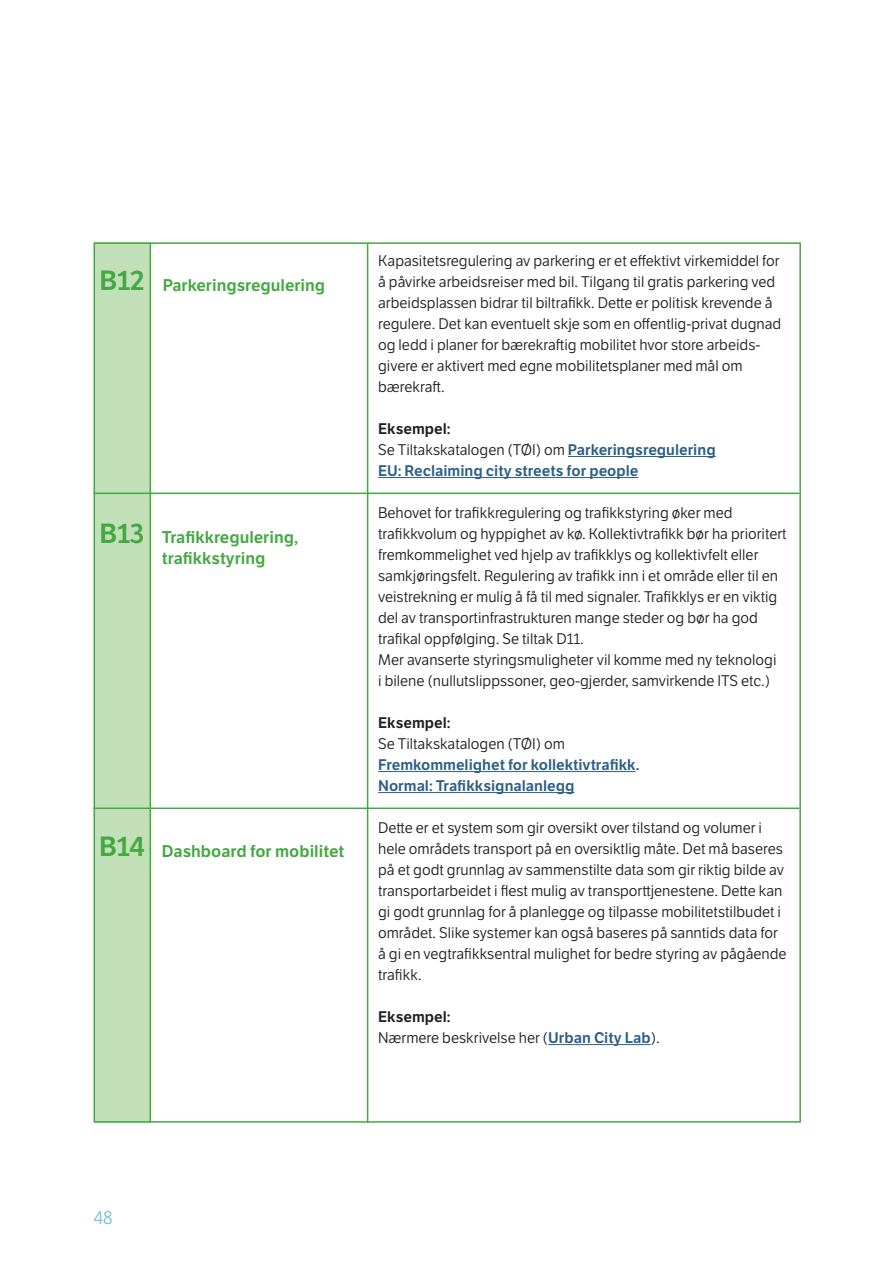
<style>
.page{position:relative;width:893px;height:1263px;background:#fff}
.page>*{position:absolute;margin:0;border:0;box-sizing:border-box;transform-origin:0 0}
.t1{font:600 27px "LFT Etica";color:#43a842}
.t2{font:18px "LFT Etica";color:#75c1de}
.t3{font:600 16.5px/21px "LFT Etica";color:#43a842}
.t4{font:15px/21px "LFT Etica";color:#231f20}
.t5{font:600 15px/21px "LFT Etica";color:#2d5f88}
.t6{font:600 15px "LFT Etica";color:#231f20}
.s1{font-size:27px}
.s2{color:#231f20}
.s3{font-weight:400;color:#231f20}
.s4{color:#3d4f59}
.s5{font-weight:600}
.s6{font-weight:600;color:#2d5f88}
</style>
<div class="page">
<div style="left:94px;top:242px;width:56px;height:881px;background:#c1e0b8"></div>
<hr style="left:150px;top:243px;width:1px;height:880px;background:#43a842">
<hr style="left:367px;top:243px;width:1px;height:880px;background:#43a842">
<hr style="left:568px;top:456px;width:148px;height:1px;background:#2d5f88">
<hr style="left:378px;top:477px;width:260px;height:1px;background:#2d5f88">
<hr style="left:378px;top:771px;width:258px;height:1px;background:#2d5f88">
<hr style="left:378px;top:792px;width:196px;height:1px;background:#2d5f88">
<hr style="left:548px;top:1044px;width:103px;height:1px;background:#2d5f88">
<hr style="left:94px;top:493px;width:705px;height:1px;background:#43a842">
<hr style="left:94px;top:807px;width:705px;height:2px;background:#43a842">
<h1 class="t1" style="left:100px;top:264px;width:46px">B12</h1>
<p class="t3" style="left:163px;top:275px;width:164px">Parkeringsregulering</p>
<p class="t3" style="left:162px;top:527px;width:138px;text-indent:-62px"><span class="s1">B13</span> Trafikkregulering, trafikkstyring</p>
<p class="t3" style="left:99px;top:840px;width:247px"><span class="s1">B14</span> Dashboard for mobilitet</p>
<p class="t4" style="left:378px;top:251px;width:405px">Kapasitetsregulering av parkering er et effektivt virkemiddel for å påvirke arbeidsreiser med bil. Tilgang til gratis parkering ved arbeidsplassen bidrar til biltrafikk. Dette er politisk krevende å regulere. Det kan eventuelt skje som en offentlig-privat dugnad og ledd i planer for bærekraftig mobilitet hvor store arbeids&shy;givere er aktivert med egne mobilitetsplaner med mål om bærekraft.</p>
<p class="t5" style="left:378px;top:418px;width:339px"><span class="s2">Eksempel:<br></span><span class="s3">Se Tiltakskatalogen (TØI) om</span> Parkeringsregulering<br>EU: Reclaiming city streets for people</p>
<p class="t4" style="left:378px;top:503px;width:410px">Behovet for trafikkregulering og trafikkstyring øker med trafikkvolum og hyppighet av kø. Kollektivtrafikk bør ha prioritert fremkommelighet ved hjelp av trafikklys og kollektivfelt eller samkjøringsfelt. Regulering av trafikk inn i et område eller til en veistrekning er mulig å få til med signaler. Trafikklys er en viktig del av transportinfrastrukturen mange steder og bør ha god trafikal oppfølging. Se tiltak D11.<br>Mer avanserte styringsmuligheter vil komme med ny teknologi<br>i bilene (nullutslippssoner, geo-gjerder, samvirkende ITS etc.)</p>
<p class="t6" style="left:378px;top:714px;width:74px">Eksempel:</p>
<p class="t5" style="left:378px;top:733px;width:263px"><span class="s3">Se Tiltakskatalogen (TØI) om<br></span>Fremkommelighet for kollektivtrafikk<span class="s4">.<br></span>Normal: Trafikksignalanlegg</p>
<p class="t4" style="left:378px;top:818px;width:410px">Dette er et system som gir oversikt over tilstand og volumer i hele områdets transport på en oversiktlig måte. Det må baseres på et godt grunnlag av sammenstilte data som gir riktig bilde av transportarbeidet i flest mulig av transporttjenestene. Dette kan gi godt grunnlag for å planlegge og tilpasse mobilitetstilbudet i området. Slike systemer kan også baseres på sanntids data for å gi en vegtrafikksentral mulighet for bedre styring av pågående trafikk.</p>
<p class="t4" style="left:378px;top:1007px;width:283px"><span class="s5">Eksempel:<br></span>Nærmere beskrivelse her (<span class="s6">Urban City Lab</span>).</p>
<p class="t2" style="left:94px;top:1207px;width:21px">48</p>
</div>
